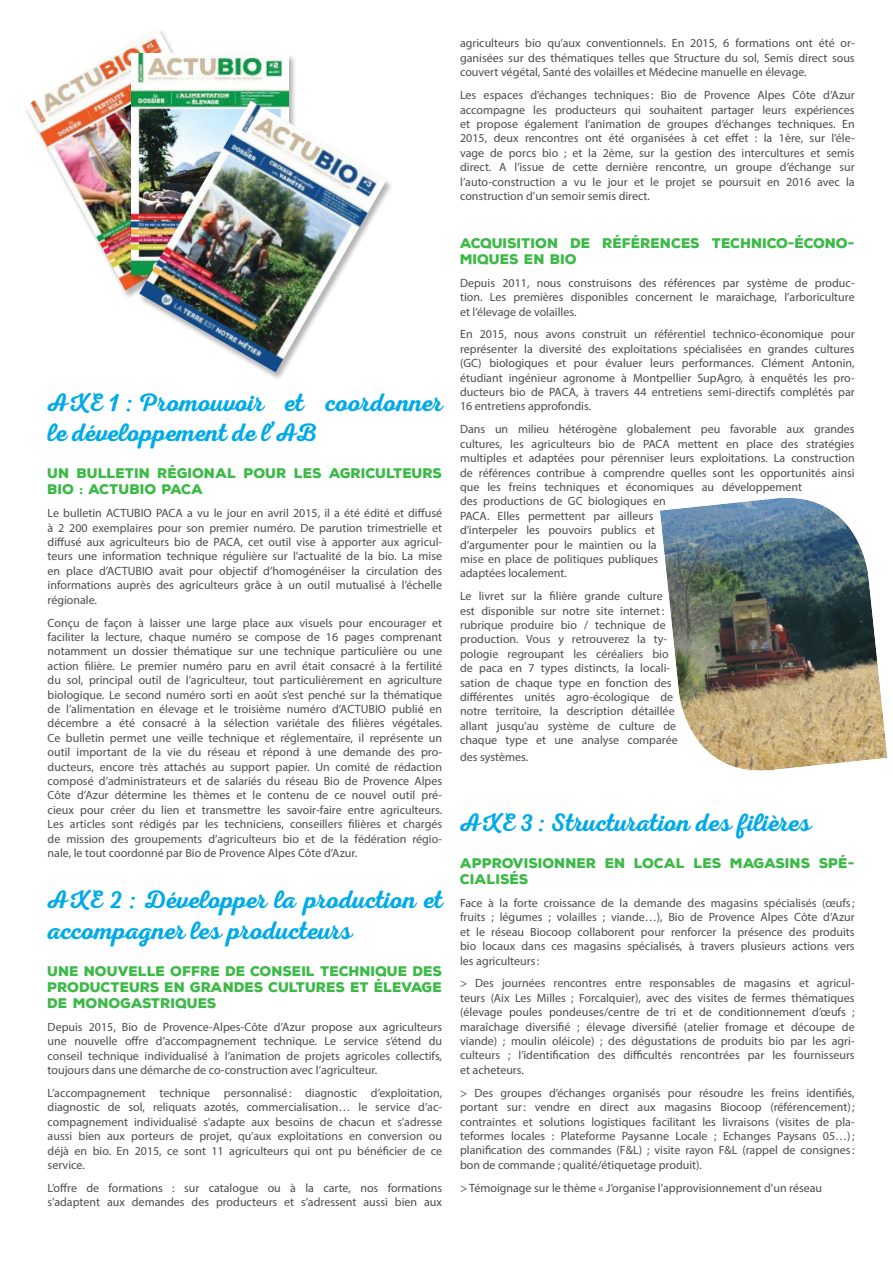
<style>
.page{position:relative;width:893px;height:1263px;background:#fff}
.page>*{position:absolute;margin:0;border:0;box-sizing:border-box;transform-origin:0 0}
.t1{font:25.5px/30.6px "Nexa Rust Script S 00";color:#00aae8}
.t2{font:900 13.5px/16.2px "Nexa Rust Sans";color:#3cb947}
.t3{font:12px/14.4px "Myriad Pro";color:#4e4b4c;text-align:justify}
</style>
<div class="page">
<div style="left:24px;top:28px;width:240px;height:272px;background:#241f1f;opacity:.33"></div>
<img style="left:25px;top:28px;width:233px;height:262px">
<div style="left:129px;top:54px;width:167px;height:230px;background:#241f1f;opacity:.33"></div>
<img style="left:131px;top:54px;width:158px;height:221px">
<div style="left:138px;top:102px;width:256px;height:280px;background:#fff"></div>
<img style="left:139px;top:101px;width:247px;height:271px">
<img style="left:660px;top:498px;width:228px;height:273px">
<h1 class="t1" style="left:48px;top:387px;width:396px">AXE 1 : Promouvoir et coordonner le développement de l’AB</h1>
<p class="t2" style="left:48px;top:465px;width:396px">UN BULLETIN RÉGIONAL POUR LES AGRICULTEURS<br>BIO : ACTUBIO PACA</p>
<p class="t3" style="left:48px;top:506px;width:396px">Le bulletin ACTUBIO PACA a vu le jour en avril 2015, il a été édité et diffusé à 2 200 exemplaires pour son premier numéro. De parution trimestrielle et diffusé aux agriculteurs bio de PACA, cet outil vise à apporter aux agricul&shy;teurs une information technique régulière sur l’actualité de la bio. La mise en place d’ACTUBIO avait pour objectif d’homogénéiser la circulation des informations auprès des agriculteurs grâce à un outil mutualisé à l’échelle régionale.</p>
<p class="t3" style="left:48px;top:615px;width:396px">Conçu de façon à laisser une large place aux visuels pour encourager et faciliter la lecture, chaque numéro se compose de 16 pages comprenant notamment un dossier thématique sur une technique particulière ou une action filière. Le premier numéro paru en avril était consacré à la fertilité du sol, principal outil de l’agriculteur, tout particulièrement en agriculture biologique. Le second numéro sorti en août s’est penché sur la thématique de l’alimentation en élevage et le troisième numéro d’ACTUBIO publié en décembre a été consacré à la sélection variétale des filières végétales.<br>Ce bulletin permet une veille technique et réglementaire, il représente un outil important de la vie du réseau et répond à une demande des pro&shy;ducteurs, encore très attachés au support papier. Un comité de rédaction composé d’administrateurs et de salariés du réseau Bio de Provence Alpes Côte d’Azur détermine les thèmes et le contenu de ce nouvel outil pré&shy;cieux pour créer du lien et transmettre les savoir-faire entre agriculteurs.<br>Les articles sont rédigés par les techniciens, conseillers filières et chargés de mission des groupements d’agriculteurs bio et de la fédération régio&shy;nale, le tout coordonné par Bio de Provence Alpes Côte d’Azur.</p>
<h1 class="t1" style="left:48px;top:884px;width:396px">AXE 2 : Développer la production et accompagner les producteurs</h1>
<p class="t2" style="left:48px;top:963px;width:396px;text-align:justify">UNE NOUVELLE OFFRE DE CONSEIL TECHNIQUE DES PRODUCTEURS EN GRANDES CULTURES ET ÉLEVAGE DE MONOGASTRIQUES</p>
<p class="t3" style="left:48px;top:1019px;width:396px">Depuis 2015, Bio de Provence-Alpes-Côte d’Azur propose aux agriculteurs une nouvelle offre d’accompagnement technique. Le service s’étend du conseil technique individualisé à l’animation de projets agricoles collectifs, toujours dans une démarche de co-construction avec l’agriculteur.</p>
<p class="t3" style="left:48px;top:1086px;width:396px">L’accompagnement technique personnalisé: diagnostic d’exploitation, diagnostic de sol, reliquats azotés, commercialisation… le service d’ac&shy;compagnement individualisé s’adapte aux besoins de chacun et s’adresse aussi bien aux porteurs de projet, qu’aux exploitations en conversion ou déjà en bio. En 2015, ce sont 11 agriculteurs qui ont pu bénéficier de ce service.</p>
<p class="t3" style="left:48px;top:1180px;width:396px">L’offre de formations : sur catalogue ou à la carte, nos formations s’adaptent aux demandes des producteurs et s’adressent aussi bien aux</p>
<p class="t3" style="left:460px;top:36px;width:396px">agriculteurs bio qu’aux conventionnels. En 2015, 6 formations ont été or&shy;ganisées sur des thématiques telles que Structure du sol, Semis direct sous couvert végétal, Santé des volailles et Médecine manuelle en élevage.</p>
<p class="t3" style="left:460px;top:88px;width:396px">Les espaces d’échanges techniques: Bio de Provence Alpes Côte d’Azur accompagne les producteurs qui souhaitent partager leurs expériences et propose également l’animation de groupes d’échanges techniques. En 2015, deux rencontres ont été organisées à cet effet : la 1ère, sur l’éle&shy;vage de porcs bio ; et la 2ème, sur la gestion des intercultures et semis direct. A l’issue de cette dernière rencontre, un groupe d’échange sur l’auto-construction a vu le jour et le projet se poursuit en 2016 avec la construction d’un semoir semis direct.</p>
<p class="t2" style="left:460px;top:235px;width:396px">ACQUISITION DE RÉFÉRENCES TECHNICO-ÉCONO-<br>MIQUES EN BIO</p>
<p class="t3" style="left:460px;top:275px;width:396px">Depuis 2011, nous construisons des références par système de produc&shy;tion. Les premières disponibles concernent le maraichage, l’arboriculture et l’élevage de volailles.</p>
<p class="t3" style="left:460px;top:327px;width:396px">En 2015, nous avons construit un référentiel technico-économique pour représenter la diversité des exploitations spécialisées en grandes cultures (GC) biologiques et pour évaluer leurs performances. Clément Antonin, étudiant ingénieur agronome à Montpellier SupAgro, à enquêtés les pro&shy;ducteurs bio de PACA, à travers 44 entretiens semi-directifs complétés par 16 entretiens approfondis.</p>
<p class="t3" style="left:460px;top:422px;width:396px;text-align:left">Dans un milieu hétérogène globalement peu favorable aux grandes cultures, les agriculteurs bio de PACA mettent en place des stratégies multiples et adaptées pour pérenniser leurs exploitations. La construction de références contribue à comprendre quelles sont les opportunités ainsi que les freins techniques et économiques au développement<br>des productions de GC biologiques en<br>PACA. Elles permettent par ailleurs<br>d’interpeler les pouvoirs publics et<br>d’argumenter pour le maintien ou la<br>mise en place de politiques publiques<br>adaptées localement.</p>
<p class="t3" style="left:460px;top:589px;width:219px;text-align:left">Le livret sur la filière grande culture est disponible sur notre site internet: rubrique produire bio / technique de production. Vous y retrouverez la ty&shy;pologie regroupant les céréaliers bio de paca en 7 types distincts, la locali&shy;sation de chaque type en fonction des différentes unités agro-écologique de notre territoire, la description détaillée allant jusqu’au système de culture de chaque type et une analyse comparée</p>
<p class="t3" style="left:460px;top:749px;width:70px">des systèmes.</p>
<h1 class="t1" style="left:460px;top:807px;width:352px">AXE 3 : Structuration des filières</h1>
<p class="t2" style="left:460px;top:855px;width:396px">APPROVISIONNER EN LOCAL LES MAGASINS SPÉ-<br>CIALISÉS</p>
<p class="t3" style="left:460px;top:895px;width:396px">Face à la forte croissance de la demande des magasins spécialisés (œufs; fruits ; légumes ; volailles ; viande…), Bio de Provence Alpes Côte d’Azur et le réseau Biocoop collaborent pour renforcer la présence des produits bio locaux dans ces magasins spécialisés, à travers plusieurs actions vers les agriculteurs:</p>
<p class="t3" style="left:460px;top:976px;width:396px">&gt; Des journées rencontres entre responsables de magasins et agricul&shy;teurs (Aix Les Milles ; Forcalquier), avec des visites de fermes thématiques (élevage poules pondeuses/centre de tri et de conditionnement d’œufs ; maraîchage diversifié ; élevage diversifié (atelier fromage et découpe de viande) ; moulin oléicole) ; des dégustations de produits bio par les agri&shy;culteurs ; l’identification des difficultés rencontrées par les fournisseurs et acheteurs.</p>
<p class="t3" style="left:460px;top:1085px;width:396px">&gt; Des groupes d’échanges organisés pour résoudre les freins identifiés, portant sur: vendre en direct aux magasins Biocoop (référencement); contraintes et solutions logistiques facilitant les livraisons (visites de pla&shy;teformes locales : Plateforme Paysanne Locale ; Echanges Paysans 05…); planification des commandes (F&amp;L) ; visite rayon F&amp;L (rappel de consignes: bon de commande ; qualité/étiquetage produit).</p>
<p class="t3" style="left:460px;top:1180px;width:364px">&gt; Témoignage sur le thème « J’organise l’approvisionnement d’un réseau</p>
</div>
